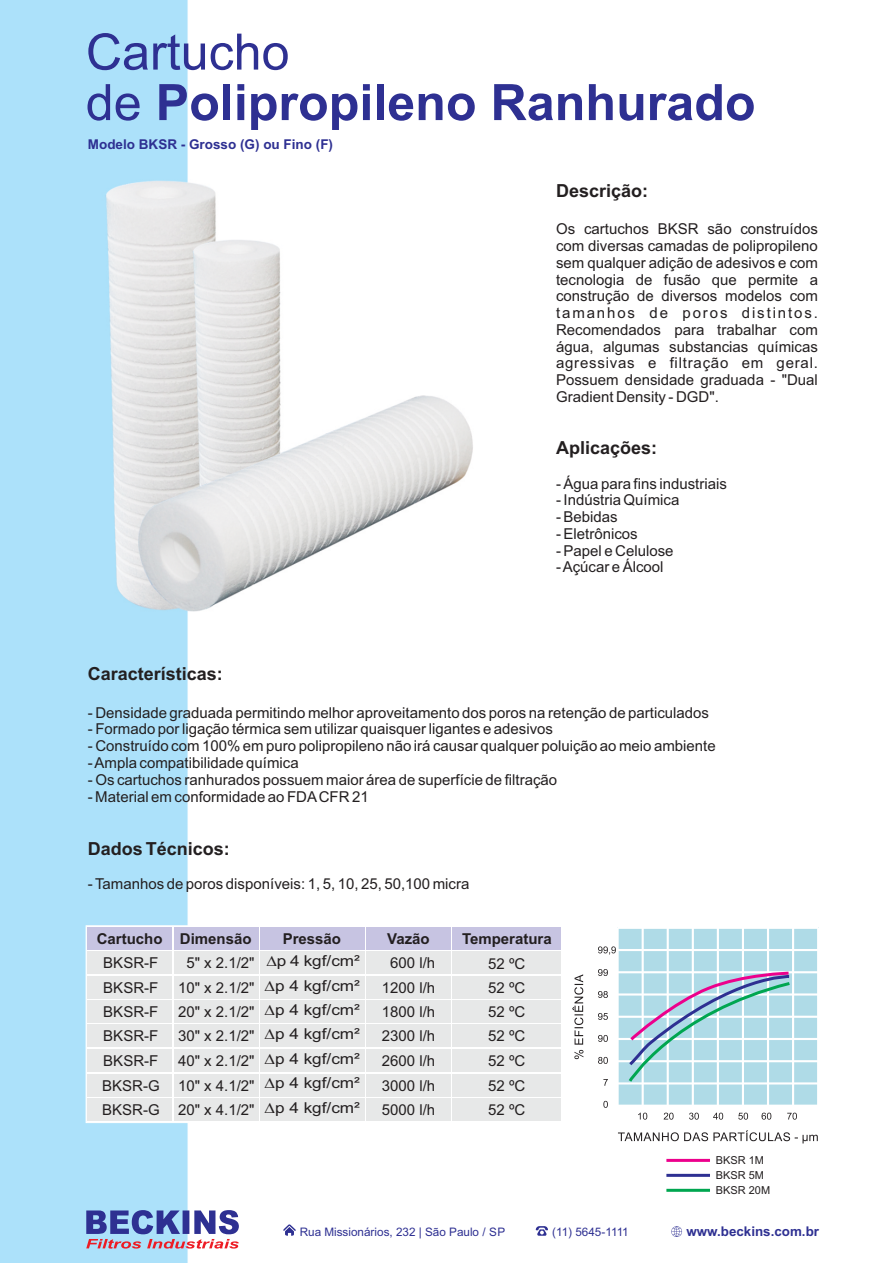
<style>
.page{position:relative;width:893px;height:1263px;background:#fff}
.page>*{position:absolute;margin:0;border:0;box-sizing:border-box;transform-origin:0 0}
.t1{font:700 50.25px/50.6px "Arial";color:#2e3092}
.t2{font:700 18px "Arial";color:#231f20}
.t3{font:15px/24.5px "Arial";color:#231f20;text-align:justify}
.t4{font:15px/24.5px "Arial";color:#231f20;text-align:justify;scale:1.14 1}
.t5{font:700 15px "Arial";color:#231f20}
.t6{font:700 13.5px "Arial";color:#2e3092}
.t7{font:700 13.35px "Arial";color:#2e3092}
.t8{font:11.7px "Arial";color:#2e3092}
.t9{font:11.7px "Arial";letter-spacing:-.075em;color:#2e3092}
.t10{font:10.95px "Arial";color:#231f20}
.s1{font-weight:400}
</style>
<div class="page">
<img style="left:0;top:0;width:804px;height:1263px">
<svg style="left:86px;top:925px;width:477px;height:198px"></svg>
<div style="left:617px;top:927px;width:201px;height:179px;background:#afdbe7"></div>
<hr style="left:617px;top:927px;width:2px;height:179px;background:#fff">
<hr style="left:642px;top:927px;width:2px;height:179px;background:#fff">
<hr style="left:667px;top:927px;width:2px;height:179px;background:#fff">
<hr style="left:692px;top:927px;width:2px;height:179px;background:#fff">
<hr style="left:717px;top:927px;width:2px;height:179px;background:#fff">
<hr style="left:742px;top:927px;width:2px;height:179px;background:#fff">
<hr style="left:767px;top:927px;width:2px;height:179px;background:#fff">
<hr style="left:792px;top:927px;width:2px;height:179px;background:#fff">
<hr style="left:817px;top:927px;width:2px;height:179px;background:#fff">
<hr style="left:617px;top:1104px;width:201px;height:3px;background:#fff">
<hr style="left:617px;top:1082px;width:201px;height:2px;background:#fff">
<hr style="left:617px;top:1060px;width:201px;height:2px;background:#fff">
<hr style="left:617px;top:1038px;width:201px;height:2px;background:#fff">
<hr style="left:617px;top:1016px;width:201px;height:2px;background:#fff">
<hr style="left:617px;top:993px;width:201px;height:2px;background:#fff">
<hr style="left:617px;top:971px;width:201px;height:2px;background:#fff">
<hr style="left:617px;top:949px;width:201px;height:2px;background:#fff">
<hr style="left:617px;top:927px;width:201px;height:2px;background:#fff">
<svg style="left:618px;top:1130px;width:200px;height:13px"></svg>
<svg style="left:572px;top:974px;width:11px;height:85px"></svg>
<svg style="left:603px;top:1101px;width:5px;height:7px"></svg>
<svg style="left:664px;top:1113px;width:10px;height:7px"></svg>
<svg style="left:638px;top:1113px;width:9px;height:7px"></svg>
<svg style="left:689px;top:1113px;width:10px;height:7px"></svg>
<svg style="left:713px;top:1113px;width:10px;height:7px"></svg>
<svg style="left:738px;top:1113px;width:10px;height:7px"></svg>
<svg style="left:761px;top:1113px;width:10px;height:7px"></svg>
<svg style="left:787px;top:1113px;width:10px;height:7px"></svg>
<svg style="left:603px;top:1079px;width:5px;height:7px"></svg>
<svg style="left:598px;top:1057px;width:10px;height:7px"></svg>
<svg style="left:598px;top:1035px;width:10px;height:7px"></svg>
<svg style="left:598px;top:1013px;width:10px;height:7px"></svg>
<svg style="left:598px;top:991px;width:10px;height:7px"></svg>
<svg style="left:598px;top:969px;width:10px;height:7px"></svg>
<svg style="left:598px;top:946px;width:18px;height:9px"></svg>
<div style="left:88px;top:927px;width:84px;height:23px;background:#c7c4e2"></div>
<div style="left:88px;top:951px;width:84px;height:23px;background:#e7e8e8"></div>
<div style="left:88px;top:976px;width:84px;height:23px;background:#e7e8e8"></div>
<div style="left:88px;top:1000px;width:84px;height:23px;background:#e7e8e8"></div>
<div style="left:88px;top:1024px;width:84px;height:23px;background:#e7e8e8"></div>
<div style="left:88px;top:1049px;width:84px;height:23px;background:#e7e8e8"></div>
<div style="left:88px;top:1074px;width:84px;height:22px;background:#e7e8e8"></div>
<div style="left:88px;top:1098px;width:84px;height:23px;background:#e7e8e8"></div>
<div style="left:174px;top:927px;width:84px;height:23px;background:#c7c4e2"></div>
<div style="left:174px;top:951px;width:84px;height:23px;background:#e7e8e8"></div>
<div style="left:174px;top:976px;width:84px;height:23px;background:#e7e8e8"></div>
<div style="left:174px;top:1024px;width:84px;height:23px;background:#e7e8e8"></div>
<div style="left:174px;top:1049px;width:84px;height:23px;background:#e7e8e8"></div>
<div style="left:174px;top:1074px;width:84px;height:22px;background:#e7e8e8"></div>
<div style="left:174px;top:1098px;width:84px;height:23px;background:#e7e8e8"></div>
<div style="left:260px;top:927px;width:104px;height:23px;background:#c7c4e2"></div>
<div style="left:260px;top:951px;width:104px;height:23px;background:#e7e8e8"></div>
<div style="left:260px;top:976px;width:104px;height:23px;background:#e7e8e8"></div>
<div style="left:260px;top:1000px;width:104px;height:23px;background:#e7e8e8"></div>
<div style="left:260px;top:1024px;width:104px;height:23px;background:#e7e8e8"></div>
<div style="left:260px;top:1049px;width:104px;height:23px;background:#e7e8e8"></div>
<div style="left:260px;top:1074px;width:104px;height:22px;background:#e7e8e8"></div>
<div style="left:260px;top:1098px;width:104px;height:23px;background:#e7e8e8"></div>
<div style="left:366px;top:927px;width:84px;height:23px;background:#c7c4e2"></div>
<div style="left:366px;top:951px;width:84px;height:23px;background:#e7e8e8"></div>
<div style="left:366px;top:976px;width:84px;height:23px;background:#e7e8e8"></div>
<div style="left:366px;top:1000px;width:84px;height:23px;background:#e7e8e8"></div>
<div style="left:366px;top:1024px;width:84px;height:23px;background:#e7e8e8"></div>
<div style="left:366px;top:1049px;width:84px;height:23px;background:#e7e8e8"></div>
<div style="left:366px;top:1074px;width:84px;height:22px;background:#e7e8e8"></div>
<div style="left:366px;top:1098px;width:84px;height:23px;background:#e7e8e8"></div>
<div style="left:452px;top:927px;width:109px;height:23px;background:#c7c4e2"></div>
<div style="left:452px;top:951px;width:109px;height:23px;background:#e7e8e8"></div>
<div style="left:452px;top:976px;width:109px;height:23px;background:#e7e8e8"></div>
<div style="left:452px;top:1000px;width:109px;height:23px;background:#e7e8e8"></div>
<div style="left:452px;top:1024px;width:109px;height:23px;background:#e7e8e8"></div>
<div style="left:452px;top:1049px;width:109px;height:23px;background:#e7e8e8"></div>
<div style="left:452px;top:1074px;width:109px;height:22px;background:#e7e8e8"></div>
<div style="left:452px;top:1098px;width:109px;height:23px;background:#e7e8e8"></div>
<div style="left:174px;top:1000px;width:84px;height:23px;background:#e7e8e8"></div>
<svg style="left:626px;top:970px;width:166px;height:113px"></svg>
<hr style="left:666px;top:1159px;width:44px;height:3px;background:#ec008c">
<hr style="left:666px;top:1174px;width:44px;height:3px;background:#2e3092">
<hr style="left:666px;top:1189px;width:44px;height:3px;background:#00a650">
<svg style="left:86px;top:1210px;width:153px;height:38px;background:#8f8fbe"></svg>
<svg style="left:283px;top:1224px;width:13px;height:12px"></svg>
<svg style="left:536px;top:1226px;width:12px;height:10px"></svg>
<svg style="left:671px;top:1226px;width:11px;height:11px"></svg>
<h1 class="t1" style="left:86px;top:31px;width:671px"><span class="s1">Cartucho<br>de</span> Polipropileno Ranhurado</h1>
<p class="t6" style="left:88px;top:139px;width:247px">Modelo BKSR - Grosso (G) ou Fino (F)</p>
<p class="t2" style="left:556px;top:184px;width:94px">Descrição:</p>
<p class="t3" style="left:556px;top:222px;width:263px;line-height:16.8px">Os cartuchos BKSR são construídos com diversas camadas de polipropileno sem qualquer adição de adesivos e com tecnologia de fusão que permite a construção de diversos modelos com tamanhos de poros distintos.<br>Recomendados para trabalhar com água, algumas substancias químicas agressivas e filtração em geral.<br>Possuem densidade graduada - "Dual Gradient Density - DGD".</p>
<p class="t2" style="left:556px;top:441px;width:103px">Aplicações:</p>
<p class="t3" style="left:556px;top:472px;width:172px">- Água para fins industriais</p>
<p class="t3" style="left:556px;top:489px;width:125px">- Indústria Química</p>
<p class="t3" style="left:556px;top:506px;width:63px">- Bebidas</p>
<p class="t3" style="left:556px;top:523px;width:83px">- Eletrônicos</p>
<p class="t3" style="left:556px;top:539px;width:119px">- Papel e Celulose</p>
<p class="t3" style="left:556px;top:556px;width:109px">- Açúcar e Álcool</p>
<p class="t2" style="left:88px;top:667px;width:137px">Características:</p>
<p class="t3" style="left:88px;top:702px;width:623px">- Densidade graduada permitindo melhor aproveitamento dos poros na retenção de particulados</p>
<p class="t3" style="left:88px;top:718px;width:467px">- Formado por ligação térmica sem utilizar quaisquer ligantes e adesivos</p>
<p class="t3" style="left:88px;top:735px;width:629px">- Construído com 100% em puro polipropileno não irá causar qualquer poluição ao meio ambiente</p>
<p class="t3" style="left:88px;top:752px;width:212px">- Ampla compatibilidade química</p>
<p class="t3" style="left:88px;top:769px;width:471px">- Os cartuchos ranhurados possuem maior área de superfície de filtração</p>
<p class="t3" style="left:88px;top:785px;width:282px">- Material em conformidade ao FDACFR 21</p>
<p class="t2" style="left:88px;top:841px;width:144px">Dados Técnicos:</p>
<p class="t3" style="left:88px;top:872px;width:383px">- Tamanhos de poros disponíveis: 1, 5, 10, 25, 50,100 micra</p>
<p class="t5" style="left:97px;top:933px;width:67px">Cartucho</p>
<p class="t3" style="left:102px;top:952px;width:59px">BKSR-F BKSR-F BKSR-F BKSR-F BKSR-F BKSR-G BKSR-G</p>
<p class="t5" style="left:180px;top:933px;width:73px">Dimensão</p>
<p class="t5" style="left:462px;top:933px;width:91px">Temperatura</p>
<p class="t5" style="left:283px;top:933px;width:60px">Pressão</p>
<p class="t4" style="left:275px;top:950px;width:76px">p 4 kgf/cm² p 4 kgf/cm² p 4 kgf/cm² p 4 kgf/cm² p 4 kgf/cm² p 4 kgf/cm² p 4 kgf/cm²</p>
<p class="t5" style="left:387px;top:933px;width:44px">Vazão</p>
<p class="t3" style="left:382px;top:952px;width:55px;text-align:center">600 l/h<br>1200 l/h<br>1800 l/h<br>2300 l/h<br>2600 l/h<br>3000 l/h<br>5000 l/h</p>
<p class="t3" style="left:488px;top:953px;width:39px">52 ºC 52 ºC 52 ºC 52 ºC 52 ºC 52 ºC 52 ºC</p>
<p class="t3" style="left:178px;top:952px;width:78px;text-align:center">5" x 2.1/2"<br>10" x 2.1/2"</p>
<p class="t3" style="left:178px;top:1025px;width:78px">30" x 2.1/2" 40" x 2.1/2" 10" x 4.1/2" 20" x 4.1/2"</p>
<p class="t3" style="left:178px;top:1001px;width:78px">20" x 2.1/2"</p>
<p class="t10" style="left:716px;top:1156px;width:50px">BKSR 1M</p>
<p class="t10" style="left:716px;top:1171px;width:50px">BKSR 5M</p>
<p class="t10" style="left:716px;top:1186px;width:56px">BKSR 20M</p>
<p class="t8" style="left:300px;top:1227px;width:207px">Rua Missionários, 232 | São Paulo / SP</p>
<p class="t9" style="left:552px;top:1227px;width:78px">(11) 5645-1111</p>
<p class="t7" style="left:686px;top:1226px;width:134px">www.beckins.com.br</p>
</div>
